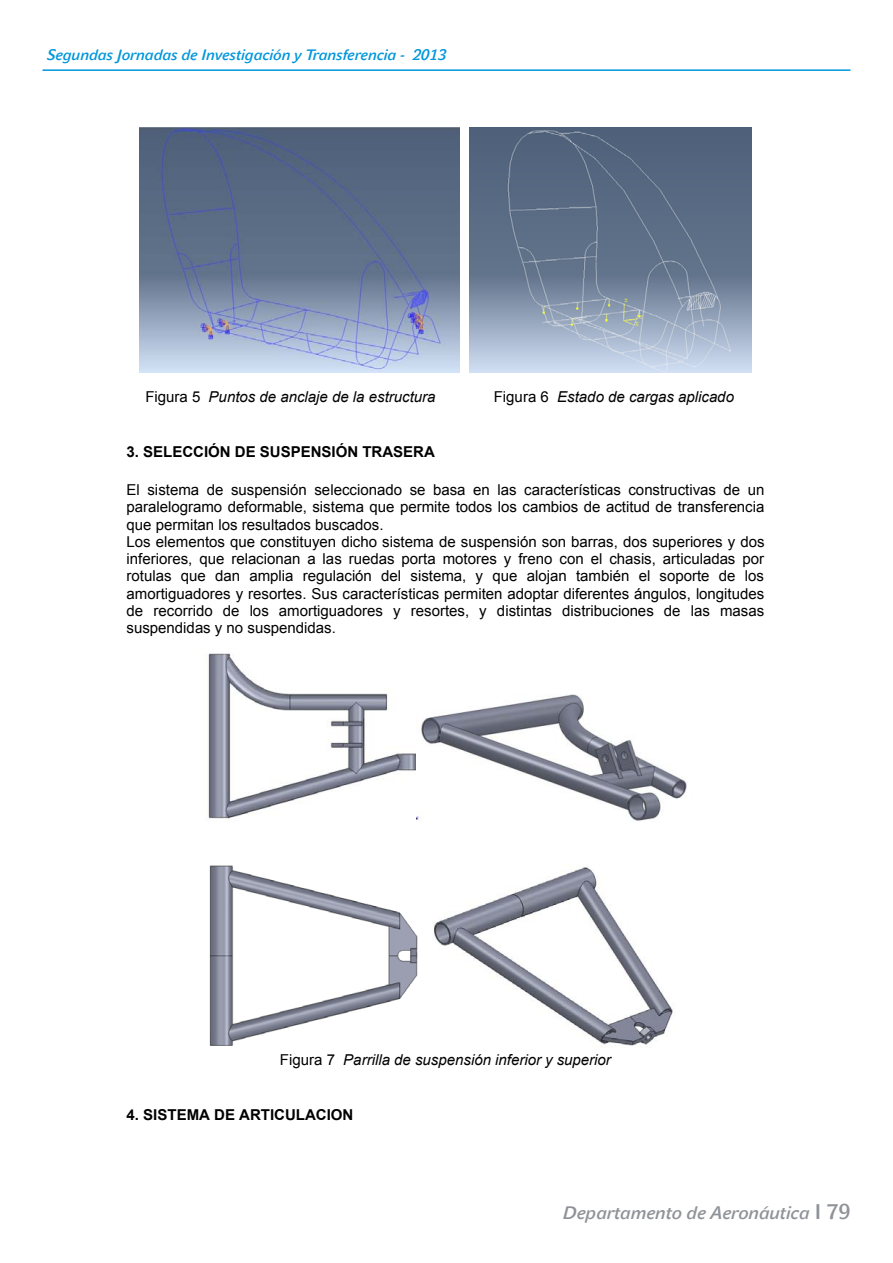
<style>
.page{position:relative;width:893px;height:1263px;background:#fff}
.page>*{position:absolute;margin:0;border:0;box-sizing:border-box;transform-origin:0 0}
.t1{font:italic 18px "John Sans Med CE";color:#8f9398}
.t2{font:15px/17.2px "Arial";color:#000}
.t3{font:italic 15px "Arial";color:#000}
.t4{font:700 15px "Arial";color:#000}
.t5{font:italic 15px "John Sans Med CE";color:#0096db}
.s1{font-family:"John Sans Med SCCE"}
.s2{font-style:normal}
.s3{font-family:"John Sans Med SCCE";font-style:normal;font-size:21px}
</style>
<div class="page">
<hr style="left:43px;top:69px;width:807px;height:2px;background:#0096db">
<img style="left:140px;top:127px;width:320px;height:246px">
<img style="left:470px;top:127px;width:281px;height:246px">
<img style="left:208px;top:654px;width:209px;height:166px">
<img style="left:417px;top:695px;width:270px;height:126px">
<img style="left:209px;top:865px;width:209px;height:181px">
<img style="left:433px;top:867px;width:240px;height:179px">
<p class="t5" style="left:47px;top:46px;width:401px">Segundas Jornadas de Investigación y Transferencia - <span class="s1">2013</span></p>
<p class="t3" style="left:145px;top:387px;width:292px"><span class="s2">Figura 5</span> Puntos de anclaje de la estructura</p>
<p class="t3" style="left:494px;top:387px;width:242px"><span class="s2">Figura 6</span> Estado de cargas aplicado</p>
<p class="t4" style="left:127px;top:442px;width:310px">3. SELECCIÓN DE SUSPENSIÓN TRASERA</p>
<p class="t2" style="left:127px;top:481px;width:639px">El sistema de suspensión seleccionado se basa en las características constructivas de un paralelogramo deformable, sistema que permite todos los cambios de actitud de transferencia que permitan los resultados buscados.<br>Los elementos que constituyen dicho sistema de suspensión son barras, dos superiores y dos inferiores, que relacionan a las ruedas porta motores y freno con el chasis, articuladas por rotulas que dan amplia regulación del sistema, y que alojan también el soporte de los amortiguadores y resortes. Sus características permiten adoptar diferentes ángulos, longitudes de recorrido de los amortiguadores y resortes, y distintas distribuciones de las masas suspendidas y no suspendidas.</p>
<p class="t3" style="left:280px;top:1050px;width:333px"><span class="s2">Figura 7</span> Parrilla de suspensión inferior y superior</p>
<p class="t4" style="left:127px;top:1105px;width:228px">4. SISTEMA DE ARTICULACION</p>
<p class="t1" style="left:563px;top:1202px;width:289px">Departamento de Aeronáutica <span class="s3">I 79</span></p>
</div>
